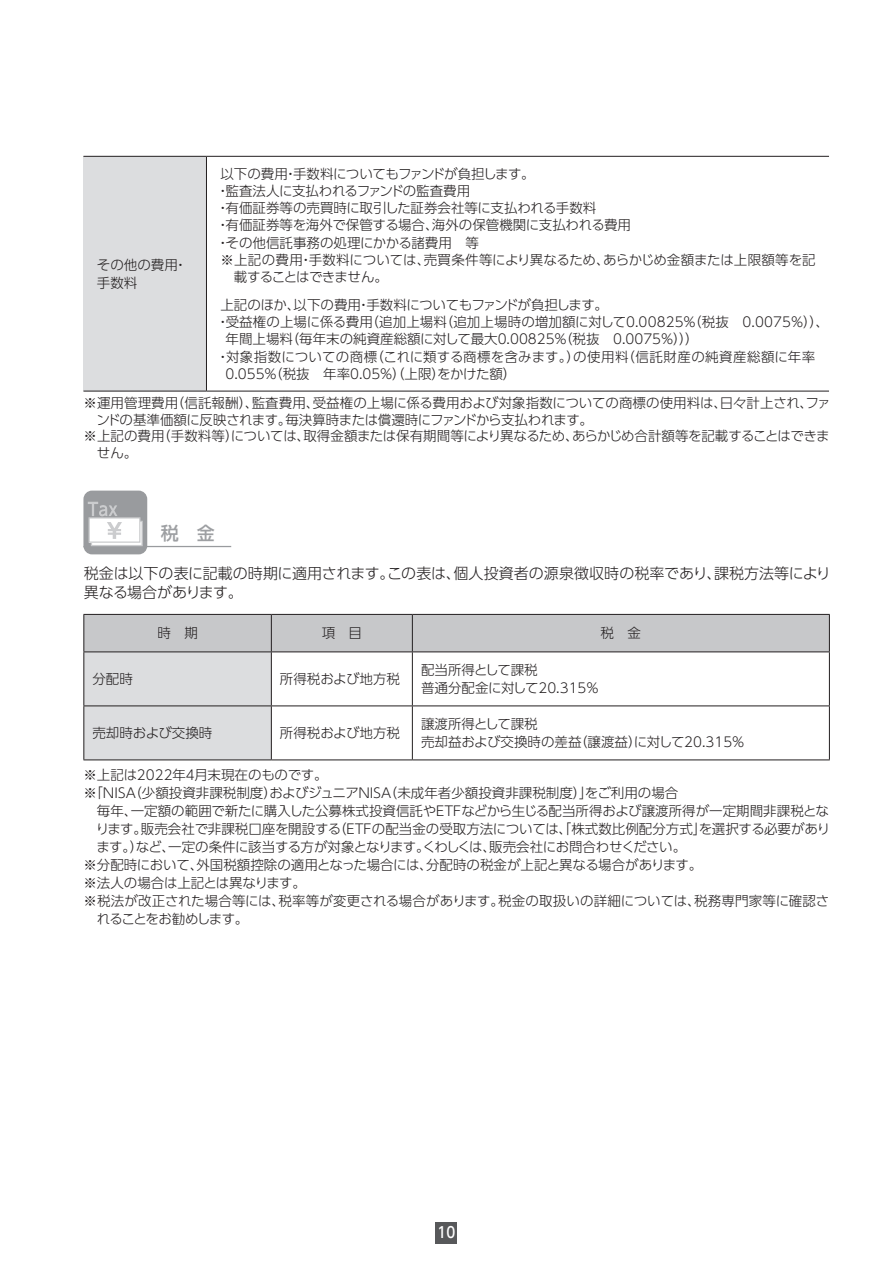
<style>
.page{position:relative;width:893px;height:1263px;background:#fff}
.page>*{position:absolute;margin:0;border:0;box-sizing:border-box;transform-origin:0 0}
.t1{font:500 18px "UD Shin Go Pro";color:#9d9fa2}
.t2{font:300 15px/18.8px "UD Shin Go Pro";color:#231f20}
.t3{font:500 15px "UD Shin Go Pro";color:#fff;scale:.9 1}
.t4{font:300 13.5px/18px "UD Shin Go Pro";color:#231f20}
.t5{font:300 13.5px "UD Shin Go Pro";letter-spacing:-.035em;color:#231f20}
.t6{font:300 13.5px "UD Shin Go Pro";letter-spacing:-.02em;color:#231f20}
.t7{font:300 13.5px "UD Shin Go Pro";letter-spacing:-.025em;color:#231f20}
.t8{font:300 13.5px "UD Shin Go Pro";letter-spacing:.035em;color:#231f20}
.t9{font:300 13.5px "UD Shin Go Pro";letter-spacing:-.055em;color:#231f20}
.t10{font:300 13.5px "UD Shin Go Pro";letter-spacing:-.085em;color:#231f20}
</style>
<div class="page">
<div style="left:436px;top:1222px;width:21px;height:21px;background:#57585a"></div>
<div style="left:83px;top:156px;width:123px;height:235px;background:#dcdddf"></div>
<hr style="left:83px;top:156px;width:123px;height:1px;background:#231f20">
<hr style="left:206px;top:156px;width:623px;height:1px;background:#231f20">
<hr style="left:206px;top:157px;width:1px;height:234px;background:#231f20">
<hr style="left:83px;top:391px;width:123px;height:1px;background:#231f20">
<hr style="left:206px;top:391px;width:623px;height:1px;background:#231f20">
<hr style="left:83px;top:546px;width:148px;height:1px;background:#999b9e">
<div style="left:83px;top:491px;width:64px;height:63px;background:#999b9e;border-radius:9px"></div>
<div style="left:91px;top:521px;width:51px;height:25px;background:linear-gradient(to right,#fff,#fff)"></div>
<div style="left:91px;top:521px;width:52px;height:25px;border:1px solid #cbccce"></div>
<div style="left:89px;top:518px;width:51px;height:24px;background:#fff"></div>
<div style="left:89px;top:517px;width:51px;height:26px;border:1px solid #cbccce"></div>
<svg style="left:88px;top:502px;width:29px;height:14px"></svg>
<svg style="left:107px;top:522px;width:15px;height:17px"></svg>
<svg style="left:84px;top:615px;width:745px;height:144px"></svg>
<hr style="left:83px;top:614px;width:188px;height:1px;background:#231f20">
<hr style="left:83px;top:615px;width:1px;height:36px;background:#231f20">
<hr style="left:271px;top:614px;width:141px;height:1px;background:#231f20">
<hr style="left:271px;top:615px;width:1px;height:36px;background:#231f20">
<hr style="left:412px;top:614px;width:418px;height:1px;background:#231f20">
<hr style="left:412px;top:615px;width:1px;height:36px;background:#231f20">
<hr style="left:829px;top:615px;width:1px;height:36px;background:#231f20">
<hr style="left:83px;top:651px;width:188px;height:1px;background:#231f20">
<hr style="left:83px;top:652px;width:1px;height:53px;background:#231f20">
<hr style="left:271px;top:651px;width:141px;height:1px;background:#231f20">
<hr style="left:271px;top:652px;width:1px;height:53px;background:#231f20">
<hr style="left:412px;top:651px;width:418px;height:1px;background:#231f20">
<hr style="left:412px;top:652px;width:1px;height:53px;background:#231f20">
<hr style="left:829px;top:652px;width:1px;height:53px;background:#231f20">
<hr style="left:83px;top:705px;width:188px;height:1px;background:#231f20">
<hr style="left:83px;top:706px;width:1px;height:53px;background:#231f20">
<hr style="left:271px;top:705px;width:141px;height:1px;background:#231f20">
<hr style="left:271px;top:706px;width:1px;height:53px;background:#231f20">
<hr style="left:412px;top:705px;width:418px;height:1px;background:#231f20">
<hr style="left:412px;top:706px;width:1px;height:53px;background:#231f20">
<hr style="left:829px;top:706px;width:1px;height:53px;background:#231f20">
<hr style="left:83px;top:759px;width:188px;height:1px;background:#231f20">
<hr style="left:271px;top:759px;width:141px;height:1px;background:#231f20">
<hr style="left:412px;top:759px;width:418px;height:1px;background:#231f20">
<p class="t5" style="left:220px;top:163px;width:316px">以下の費用・手数料についてもファンドが負担します。</p>
<p class="t6" style="left:216px;top:180px;width:256px">・監査法人に支払われるファンドの監査費用</p>
<p class="t4" style="left:216px;top:199px;width:382px">・有価証券等の売買時に取引した証券会社等に支払われる手数料</p>
<p class="t4" style="left:216px;top:216px;width:416px">・有価証券等を海外で保管する場合、海外の保管機関に支払われる費用</p>
<p class="t4" style="left:216px;top:233px;width:264px">・その他信託事務の処理にかかる諸費用　等</p>
<p class="t4" style="left:220px;top:250px;width:597px">※上記の費用・手数料については、売買条件等により異なるため、あらかじめ金額または上限額等を記</p>
<p class="t9" style="left:234px;top:266px;width:156px">載することはできません。</p>
<p class="t6" style="left:220px;top:294px;width:389px">上記のほか、以下の費用・手数料についてもファンドが負担します。</p>
<p class="t4" style="left:216px;top:313px;width:614px">・受益権の上場に係る費用（追加上場料（追加上場時の増加額に対して0.00825％（税抜　0.0075％））、</p>
<p class="t4" style="left:226px;top:330px;width:475px">年間上場料（毎年末の純資産総額に対して最大0.00825％（税抜　0.0075％）））</p>
<p class="t8" style="left:216px;top:346px;width:601px">・対象指数についての商標（これに類する商標を含みます。）の使用料（信託財産の純資産総額に年率</p>
<p class="t4" style="left:226px;top:364px;width:292px">0.055％（税抜　年率0.05％）（上限）をかけた額）</p>
<p class="t4" style="left:83px;top:394px;width:749px">※運用管理費用（信託報酬）、監査費用、受益権の上場に係る費用および対象指数についての商標の使用料は、日々計上され、ファ</p>
<p class="t5" style="left:96px;top:409px;width:498px">ンドの基準価額に反映されます。毎決算時または償還時にファンドから支払われます。</p>
<p class="t7" style="left:83px;top:425px;width:748px">※上記の費用（手数料等）については、取得金額または保有期間等により異なるため、あらかじめ合計額等を記載することはできま</p>
<p class="t4" style="left:97px;top:443px;width:42px">せん。</p>
<p class="t4" style="left:97px;top:255px;width:92px">その他の費用・手数料</p>
<h1 class="t1" style="left:161px;top:519px;width:55px">税　金</h1>
<p class="t2" style="left:84px;top:563px;width:749px">税金は以下の表に記載の時期に適用されます。この表は、個人投資者の源泉徴収時の税率であり、課税方法等により異なる場合があります。</p>
<p class="t4" style="left:157px;top:624px;width:42px">時　期</p>
<p class="t4" style="left:322px;top:624px;width:42px">項　目</p>
<p class="t4" style="left:601px;top:624px;width:42px">税　金</p>
<p class="t4" style="left:92px;top:669px;width:42px">分配時</p>
<p class="t4" style="left:280px;top:669px;width:122px">所得税および地方税</p>
<p class="t4" style="left:421px;top:660px;width:180px">配当所得として課税<br>普通分配金に対して20.315％</p>
<p class="t4" style="left:92px;top:723px;width:122px">売却時および交換時</p>
<p class="t4" style="left:280px;top:723px;width:122px">所得税および地方税</p>
<p class="t4" style="left:421px;top:714px;width:325px">譲渡所得として課税<br>売却益および交換時の差益（譲渡益）に対して20.315％</p>
<p class="t6" style="left:83px;top:764px;width:246px">※上記は2022年４月末現在のものです。</p>
<p class="t4" style="left:83px;top:784px;width:596px">※「ＮＩＳＡ（少額投資非課税制度）およびジュニアＮＩＳＡ（未成年者少額投資非課税制度）」をご利用の場合</p>
<p class="t4" style="left:97px;top:802px;width:733px">毎年、一定額の範囲で新たに購入した公募株式投資信託やＥＴＦなどから生じる配当所得および譲渡所得が一定期間非課税とな</p>
<p class="t4" style="left:96px;top:820px;width:736px">ります。販売会社で非課税口座を開設する（ＥＴＦの配当金の受取方法については、「株式数比例配分方式」を選択する必要があり</p>
<p class="t5" style="left:96px;top:836px;width:591px">ます。）など、一定の条件に該当する方が対象となります。くわしくは、販売会社にお問合わせください。</p>
<p class="t4" style="left:83px;top:856px;width:620px">※分配時において、外国税額控除の適用となった場合には、分配時の税金が上記と異なる場合があります。</p>
<p class="t6" style="left:83px;top:872px;width:224px">※法人の場合は上記とは異なります。</p>
<p class="t4" style="left:83px;top:892px;width:747px">※税法が改正された場合等には、税率等が変更される場合があります。税金の取扱いの詳細については、税務専門家等に確認さ</p>
<p class="t10" style="left:97px;top:908px;width:153px">れることをお勧めします。</p>
<p class="t3" style="left:438px;top:1220px;width:21px">10</p>
</div>
